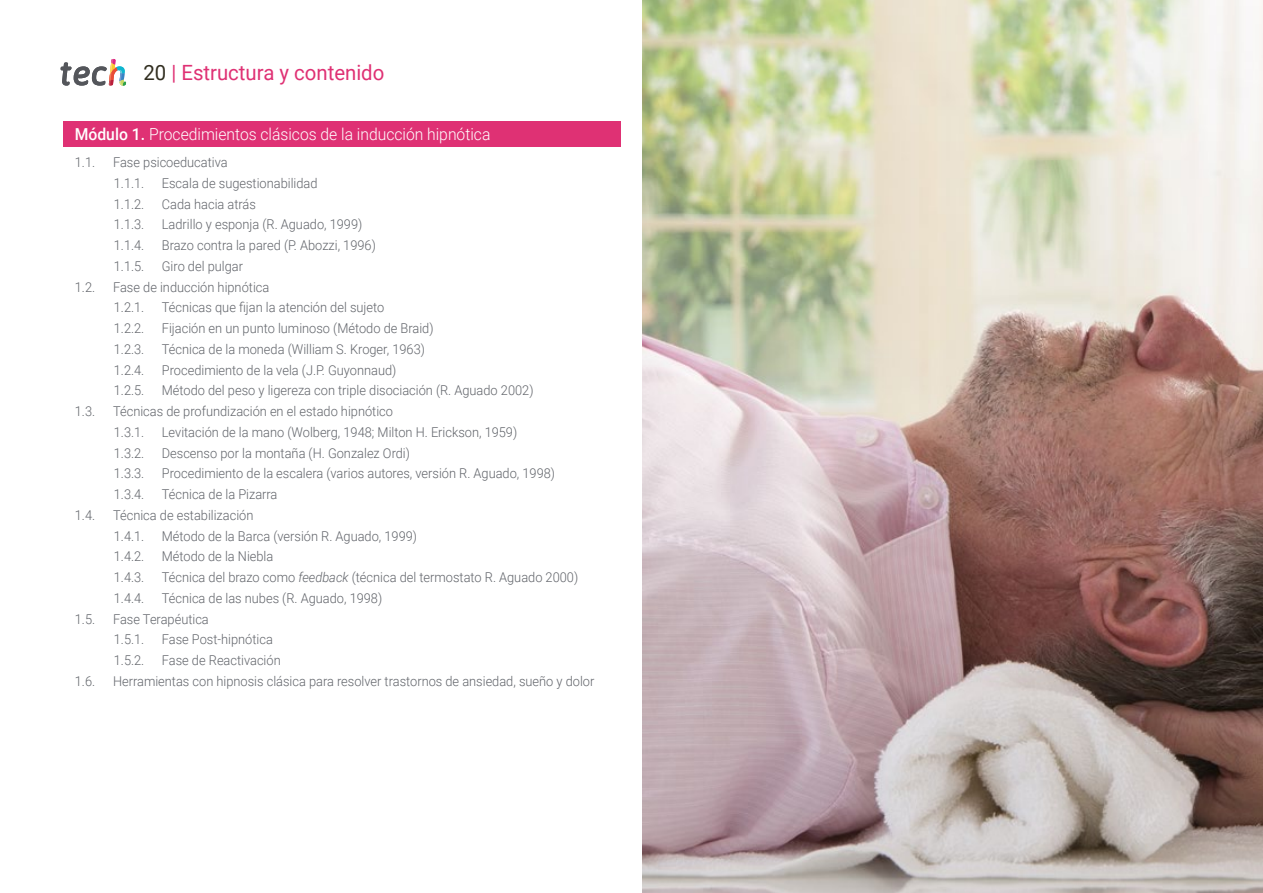
<style>
.page{position:relative;width:1263px;height:893px;background:#fff}
.page>*{position:absolute;margin:0;border:0;box-sizing:border-box;transform-origin:0 0}
.t1{font:21px "Roboto";color:#df3174}
.t2{font:300 16.5px "Roboto";color:#fff;scale:.95 1}
.t3{font:300 13.5px/20.7px "Roboto";color:#61646a;scale:.95 1}
.s1{color:#312e20}
.s2{font-weight:500}
.s3{font-style:italic}
</style>
<div class="page">
<img style="left:642px;top:0;width:621px;height:893px">
<div style="left:64px;top:121px;width:557px;height:25px;background:#df3174"></div>
<svg style="left:61px;top:59px;width:65px;height:27px"></svg>
<h1 class="t1" style="left:144px;top:57px;width:242px"><span class="s1">20</span> | Estructura y contenido</h1>
<p class="t2" style="left:75px;top:123px;width:439px"><span class="s2">Módulo 1.</span> Procedimientos clásicos de la inducción hipnótica</p>
<p class="t3" style="left:75px;top:151px;width:23px">1.1.</p>
<p class="t3" style="left:113px;top:151px;width:122px">Fase psicoeducativa<br>1.1.1.</p>
<p class="t3" style="left:162px;top:172px;width:165px">Escala de sugestionabilidad</p>
<p class="t3" style="left:114px;top:193px;width:34px">1.1.2.</p>
<p class="t3" style="left:162px;top:193px;width:101px">Cada hacia atrás</p>
<p class="t3" style="left:114px;top:214px;width:34px">1.1.3.</p>
<p class="t3" style="left:162px;top:214px;width:213px">Ladrillo y esponja (R. Aguado, 1999)</p>
<p class="t3" style="left:114px;top:234px;width:34px">1.1.4.</p>
<p class="t3" style="left:162px;top:234px;width:227px">Brazo contra la pared (P. Abozzi, 1996)</p>
<p class="t3" style="left:114px;top:255px;width:34px">1.1.5.</p>
<p class="t3" style="left:162px;top:255px;width:87px">Giro del pulgar</p>
<p class="t3" style="left:75px;top:276px;width:23px">1.2.</p>
<p class="t3" style="left:113px;top:276px;width:166px">Fase de inducción hipnótica<br>1.2.1.</p>
<p class="t3" style="left:162px;top:297px;width:236px">Técnicas que fijan la atención del sujeto</p>
<p class="t3" style="left:114px;top:317px;width:34px">1.2.2.</p>
<p class="t3" style="left:162px;top:317px;width:287px">Fijación en un punto luminoso (Método de Braid)</p>
<p class="t3" style="left:114px;top:338px;width:34px">1.2.3.</p>
<p class="t3" style="left:162px;top:338px;width:278px">Técnica de la moneda (William S. Kroger, 1963)</p>
<p class="t3" style="left:114px;top:359px;width:34px">1.2.4.</p>
<p class="t3" style="left:162px;top:359px;width:248px">Procedimiento de la vela (J.P. Guyonnaud)</p>
<p class="t3" style="left:114px;top:380px;width:34px">1.2.5.</p>
<p class="t3" style="left:162px;top:380px;width:393px">Método del peso y ligereza con triple disociación (R. Aguado 2002)</p>
<p class="t3" style="left:75px;top:400px;width:23px">1.3.</p>
<p class="t3" style="left:113px;top:400px;width:296px">Técnicas de profundización en el estado hipnótico<br>1.3.1.</p>
<p class="t3" style="left:162px;top:421px;width:376px">Levitación de la mano (Wolberg, 1948; Milton H. Erickson, 1959)</p>
<p class="t3" style="left:114px;top:442px;width:34px">1.3.2.</p>
<p class="t3" style="left:162px;top:442px;width:263px">Descenso por la montaña (H. Gonzalez Ordi)</p>
<p class="t3" style="left:114px;top:463px;width:34px">1.3.3.</p>
<p class="t3" style="left:162px;top:463px;width:415px">Procedimiento de la escalera (varios autores, versión R. Aguado, 1998)</p>
<p class="t3" style="left:114px;top:483px;width:34px">1.3.4.</p>
<p class="t3" style="left:162px;top:483px;width:123px">Técnica de la Pizarra</p>
<p class="t3" style="left:75px;top:504px;width:23px">1.4.</p>
<p class="t3" style="left:113px;top:504px;width:149px">Técnica de estabilización<br>1.4.1.</p>
<p class="t3" style="left:162px;top:525px;width:270px">Método de la Barca (versión R. Aguado, 1999)</p>
<p class="t3" style="left:114px;top:546px;width:34px">1.4.2.</p>
<p class="t3" style="left:162px;top:546px;width:119px">Método de la Niebla</p>
<p class="t3" style="left:114px;top:566px;width:34px">1.4.3.</p>
<p class="t3" style="left:162px;top:566px;width:440px">Técnica del brazo como <span class="s3">feedback</span> (técnica del termostato R. Aguado 2000)</p>
<p class="t3" style="left:114px;top:587px;width:34px">1.4.4.</p>
<p class="t3" style="left:162px;top:587px;width:233px">Técnica de las nubes (R. Aguado, 1998)</p>
<p class="t3" style="left:75px;top:608px;width:23px">1.5.</p>
<p class="t3" style="left:113px;top:608px;width:102px">Fase Terapéutica<br>1.5.1.</p>
<p class="t3" style="left:162px;top:629px;width:118px">Fase Post-hipnótica</p>
<p class="t3" style="left:114px;top:649px;width:34px">1.5.2.</p>
<p class="t3" style="left:162px;top:649px;width:127px">Fase de Reactivación</p>
<p class="t3" style="left:75px;top:670px;width:23px">1.6.</p>
<p class="t3" style="left:113px;top:670px;width:508px">Herramientas con hipnosis clásica para resolver trastornos de ansiedad, sueño y dolor</p>
</div>
